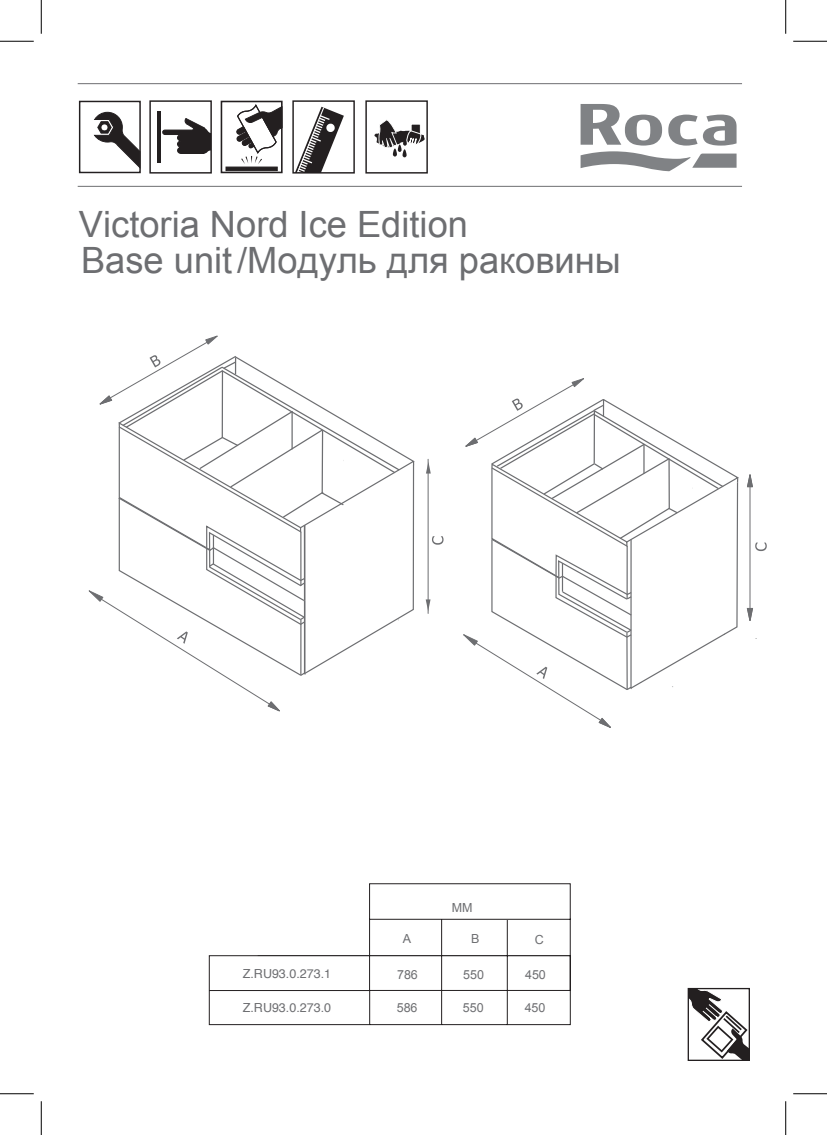
<style>
.page{position:relative;width:827px;height:1135px;background:#fff}
.page>*{position:absolute;margin:0;border:0;box-sizing:border-box;transform-origin:0 0}
.t1{font:36.25px "Arial";color:#6d6e71}
.t2{font:12.5px "Helvetica";color:#6d6e71}
.t3{font:12.5px "Arial";color:#6d6e71}
</style>
<div class="page">
<hr style="left:78px;top:83px;width:664px;height:1px;background:#6d6e71">
<hr style="left:78px;top:186px;width:664px;height:1px;background:#6d6e71">
<svg style="left:432px;top:536px;width:11px;height:9px"></svg>
<hr style="left:428px;top:459px;width:1px;height:154px;background:#6d6e71">
<svg style="left:425px;top:599px;width:5px;height:12px"></svg>
<svg style="left:426px;top:462px;width:5px;height:12px"></svg>
<svg style="left:209px;top:884px;width:362px;height:141px"></svg>
<svg style="left:755px;top:543px;width:11px;height:8px"></svg>
<hr style="left:749px;top:475px;width:1px;height:145px;background:#6d6e71">
<svg style="left:746px;top:607px;width:7px;height:14px"></svg>
<svg style="left:747px;top:474px;width:6px;height:14px"></svg>
<svg style="left:463px;top:379px;width:276px;height:349px"></svg>
<svg style="left:89px;top:336px;width:326px;height:376px"></svg>
<svg style="left:580px;top:104px;width:156px;height:67px"></svg>
<svg style="left:295px;top:107px;width:49px;height:65px"></svg>
<div style="left:79px;top:101px;width:62px;height:72px;border:1px solid #231f20"></div>
<svg style="left:94px;top:112px;width:47px;height:56px"></svg>
<div style="left:221px;top:101px;width:61px;height:72px;border:2px solid #231f20"></div>
<hr style="left:226px;top:167px;width:51px;height:4px;background:#231f20">
<svg style="left:236px;top:103px;width:46px;height:60px"></svg>
<div style="left:149px;top:100px;width:63px;height:74px;border:1px solid #231f20"></div>
<div style="left:292px;top:100px;width:63px;height:74px;border:1px solid #231f20"></div>
<div style="left:365px;top:100px;width:63px;height:74px;border:1px solid #231f20"></div>
<hr style="left:157px;top:111px;width:3px;height:52px;background:#231f20">
<svg style="left:162px;top:118px;width:49px;height:36px"></svg>
<svg style="left:374px;top:120px;width:51px;height:37px"></svg>
<svg style="left:689px;top:990px;width:59px;height:69px"></svg>
<div style="left:687px;top:988px;width:63px;height:73px;border:1px solid #231f20"></div>
<hr style="left:0;top:41px;width:34px;height:1px;background:#000">
<hr style="left:793px;top:41px;width:34px;height:1px;background:#000">
<hr style="left:0;top:1094px;width:34px;height:1px;background:#000">
<hr style="left:793px;top:1094px;width:34px;height:1px;background:#000">
<hr style="left:41px;top:0;width:1px;height:34px;background:#000">
<hr style="left:41px;top:1101px;width:1px;height:34px;background:#000">
<hr style="left:785px;top:0;width:1px;height:34px;background:#000">
<hr style="left:785px;top:1101px;width:1px;height:34px;background:#000">
<p class="t1" style="left:79px;top:201px;width:390px">Victoria Nord Ice Edition</p>
<p class="t1" style="left:81px;top:237px;width:541px">Base unit/Модуль для раковины</p>
<p class="t2" style="left:243px;top:966px;width:90px">Z.RU93.0.273.1</p>
<p class="t2" style="left:243px;top:1000px;width:90px">Z.RU93.0.273.0</p>
<p class="t3" style="left:451px;top:900px;width:22px">ММ</p>
<p class="t3" style="left:403px;top:931px;width:10px">A</p>
<p class="t3" style="left:471px;top:930px;width:10px">B</p>
<p class="t3" style="left:534px;top:931px;width:11px">C</p>
<p class="t3" style="left:397px;top:967px;width:22px">786</p>
<p class="t3" style="left:463px;top:967px;width:22px">550</p>
<p class="t3" style="left:525px;top:967px;width:22px">450</p>
<p class="t3" style="left:396px;top:1000px;width:22px">586</p>
<p class="t3" style="left:462px;top:1000px;width:22px">550</p>
<p class="t3" style="left:524px;top:1000px;width:22px">450</p>
</div>
